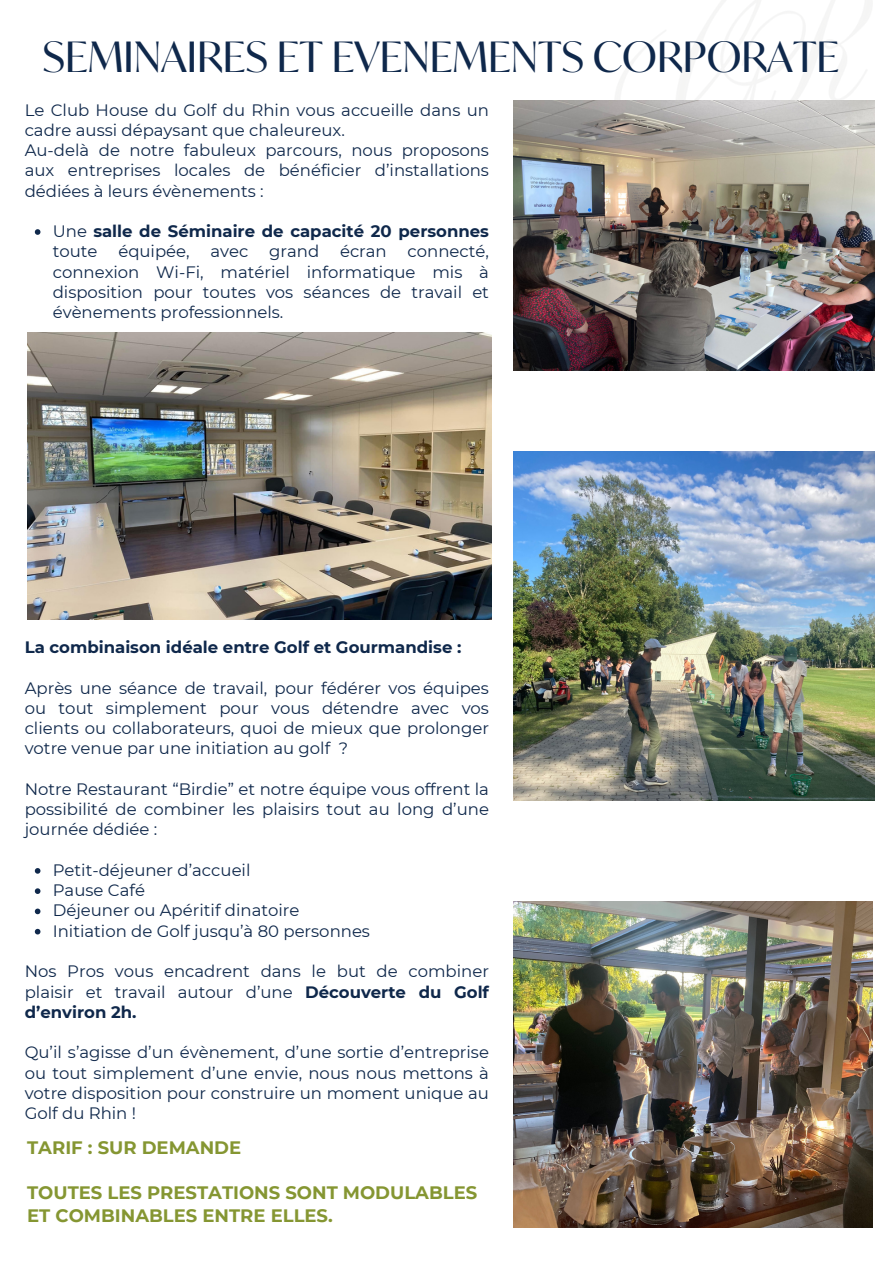
<style>
.page{position:relative;width:894px;height:1264px;background:#fff}
.page>*{position:absolute;margin:0;border:0;box-sizing:border-box;transform-origin:0 0}
.t1{font:41.85px "Ivy Mode";color:#0f284b}
.t2{font:700 18px/22.5px "Montserrat";color:#859632}
.t3{font:16.5px/20.2px "Montserrat";color:#0f284b;text-align:justify}
.t4{font:700 16.5px/20.2px "Montserrat";color:#0f284b}
.s1{font-weight:400}
.s2{font-weight:700}
</style>
<div class="page">
<img style="left:513px;top:100px;width:361px;height:270px">
<img style="left:27px;top:332px;width:464px;height:287px">
<img style="left:513px;top:901px;width:359px;height:326px">
<img style="left:513px;top:451px;width:361px;height:349px">
<svg style="left:35px;top:229px;width:5px;height:6px"></svg>
<svg style="left:35px;top:868px;width:5px;height:5px"></svg>
<svg style="left:35px;top:888px;width:5px;height:6px"></svg>
<svg style="left:35px;top:908px;width:5px;height:6px"></svg>
<svg style="left:35px;top:928px;width:5px;height:6px"></svg>
<p class="t1" style="left:43px;top:31px;width:797px">SEMINAIRES ET EVENEMENTS CORPORATE</p>
<p class="t3" style="left:25px;top:99px;width:465px">Le Club House du Golf du Rhin vous accueille dans un cadre aussi dépaysant que chaleureux.</p>
<p class="t3" style="left:25px;top:140px;width:465px">Au-delà de notre fabuleux parcours, nous proposons aux entreprises locales de bénéficier d’installations dédiées à leurs évènements :</p>
<p class="t4" style="left:53px;top:221px;width:437px"><span class="s1">Une</span> salle de Séminaire de capacité 20 personnes <span class="s1">toute</span></p>
<p class="t3" style="left:118px;top:241px;width:73px">équipée,</p>
<p class="t3" style="left:210px;top:241px;width:39px">avec</p>
<p class="t3" style="left:269px;top:241px;width:51px">grand</p>
<p class="t3" style="left:340px;top:241px;width:48px">écran</p>
<p class="t3" style="left:53px;top:241px;width:437px;text-indent:355px">connecté, connexion Wi-Fi, matériel informatique mis à disposition pour toutes vos séances de travail et évènements professionnels.</p>
<p class="t4" style="left:25px;top:637px;width:438px">La combinaison idéale entre Golf et Gourmandise :</p>
<h3 class="t3" style="left:25px;top:677px;width:465px">Après une séance de travail, pour fédérer vos équipes ou tout simplement pour vous détendre avec vos clients ou collaborateurs, quoi de mieux que prolonger votre venue par une initiation au golf ?</h3>
<p class="t3" style="left:25px;top:778px;width:465px">Notre Restaurant “Birdie” et notre équipe vous offrent la possibilité de combiner les plaisirs tout au long d’une journée dédiée :</p>
<p class="t3" style="left:53px;top:859px;width:199px">Petit-déjeuner d’accueil</p>
<p class="t3" style="left:53px;top:880px;width:94px">Pause Café</p>
<p class="t3" style="left:53px;top:900px;width:248px">Déjeuner ou Apéritif dinatoire</p>
<p class="t3" style="left:53px;top:920px;width:319px">Initiation de Golf jusqu’à 80 personnes</p>
<p class="t3" style="left:25px;top:961px;width:465px">Nos Pros vous encadrent dans le but de combiner plaisir et travail autour d’une <span class="s2">Découverte du Golf d’environ 2h.</span></p>
<p class="t3" style="left:25px;top:1042px;width:465px">Qu’il s’agisse d’un évènement, d’une sortie d’entreprise ou tout simplement d’une envie, nous nous mettons à votre disposition pour construire un moment unique au Golf du Rhin !</p>
<p class="t2" style="left:27px;top:1136px;width:215px">TARIF : SUR DEMANDE</p>
<h2 class="t2" style="left:27px;top:1181px;width:451px">TOUTES LES PRESTATIONS SONT MODULABLES<br>ET COMBINABLES ENTRE ELLES.</h2>
</div>
